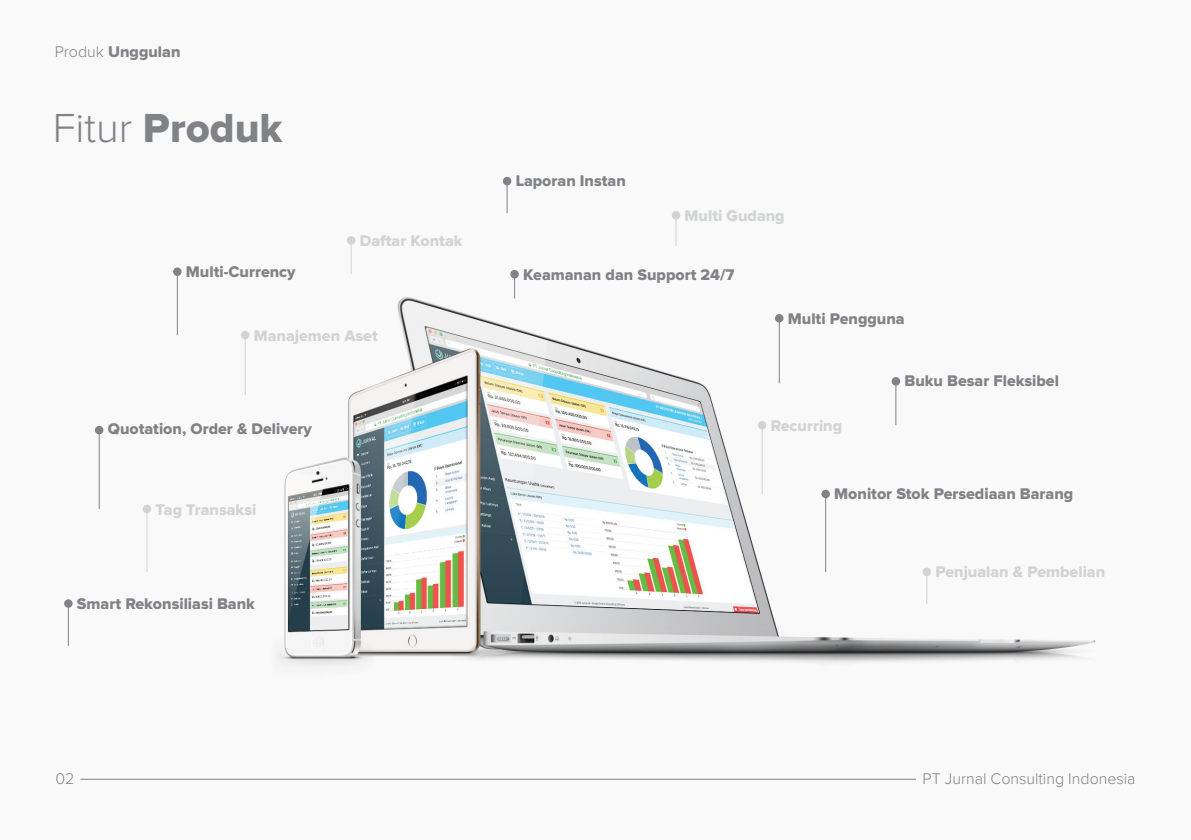
<style>
.page{position:relative;width:1191px;height:840px;background:#fff}
.page>*{position:absolute;margin:0;border:0;box-sizing:border-box;transform-origin:0 0}
.t1{font:42px "Proxima Nova Extrabld";color:#808285}
.t2{font:16px "Proxima Nova Extrabld";color:#808285}
.t3{font:16px "Proxima Nova Extrabld";color:#d1d3d4}
.t4{font:300 16px "Proxima Nova";color:#808285}
.s1{font-family:"Proxima Nova";font-weight:300}
</style>
<div class="page">
<img style="left:64px;top:176px;width:1032px;height:604px">
<div style="left:922px;top:567px;width:9px;height:9px;background:#d1d3d4;border-radius:50%"></div>
<div style="left:891px;top:377px;width:9px;height:8px;background:#808285;border-radius:50%"></div>
<div style="left:241px;top:330px;width:8px;height:9px;background:#d1d3d4;border-radius:50%"></div>
<div style="left:821px;top:489px;width:9px;height:9px;background:#808285;border-radius:50%"></div>
<div style="left:64px;top:599px;width:9px;height:8px;background:#808285;border-radius:50%"></div>
<div style="left:758px;top:420px;width:8px;height:9px;background:#d1d3d4;border-radius:50%"></div>
<div style="left:95px;top:425px;width:8px;height:9px;background:#808285;border-radius:50%"></div>
<div style="left:510px;top:270px;width:9px;height:8px;background:#808285;border-radius:50%"></div>
<div style="left:775px;top:314px;width:8px;height:8px;background:#808285;border-radius:50%"></div>
<div style="left:173px;top:267px;width:9px;height:9px;background:#808285;border-radius:50%"></div>
<div style="left:503px;top:177px;width:8px;height:8px;background:#808285;border-radius:50%"></div>
<div style="left:347px;top:236px;width:8px;height:8px;background:#d1d3d4;border-radius:50%"></div>
<div style="left:143px;top:504px;width:8px;height:9px;background:#d1d3d4;border-radius:50%"></div>
<div style="left:672px;top:211px;width:8px;height:8px;background:#d1d3d4;border-radius:50%"></div>
<svg style="left:675px;top:219px;width:1px;height:27px"></svg>
<hr style="left:351px;top:240px;width:1px;height:34px;background:#d1d3d4">
<hr style="left:177px;top:271px;width:1px;height:64px;background:#808285">
<hr style="left:99px;top:430px;width:1px;height:78px;background:#808285">
<hr style="left:146px;top:510px;width:1px;height:61px;background:#d1d3d4">
<hr style="left:245px;top:335px;width:1px;height:60px;background:#d1d3d4">
<hr style="left:506px;top:181px;width:1px;height:32px;background:#808285">
<svg style="left:514px;top:278px;width:1px;height:20px"></svg>
<hr style="left:926px;top:571px;width:1px;height:32px;background:#d1d3d4">
<hr style="left:68px;top:603px;width:1px;height:42px;background:#808285">
<hr style="left:778px;top:318px;width:1px;height:65px;background:#808285">
<hr style="left:895px;top:380px;width:1px;height:45px;background:#808285">
<hr style="left:761px;top:423px;width:1px;height:70px;background:#d1d3d4">
<hr style="left:825px;top:493px;width:1px;height:78px;background:#808285">
<hr style="left:80px;top:778px;width:836px;height:1px;background:#808285">
<p class="t2" style="left:55px;top:44px;width:127px"><span class="s1">Produk</span> Unggulan</p>
<h1 class="t1" style="left:53px;top:109px;width:231px"><span class="s1">Fitur</span> Produk</h1>
<p class="t2" style="left:186px;top:265px;width:111px">Multi-Currency</p>
<p class="t3" style="left:360px;top:233px;width:104px">Daftar Kontak</p>
<p class="t3" style="left:254px;top:328px;width:125px">Manajemen Aset</p>
<p class="t2" style="left:515px;top:173px;width:112px">Laporan Instan</p>
<p class="t3" style="left:684px;top:208px;width:102px">Multi Gudang</p>
<p class="t2" style="left:523px;top:267px;width:213px">Keamanan dan Support 24/7</p>
<p class="t2" style="left:788px;top:311px;width:118px">Multi Pengguna</p>
<p class="t2" style="left:904px;top:373px;width:156px">Buku Besar Fleksibel</p>
<p class="t2" style="left:108px;top:421px;width:206px">Quotation, Order &amp; Delivery</p>
<p class="t3" style="left:770px;top:418px;width:73px">Recurring</p>
<p class="t3" style="left:155px;top:501px;width:102px">Tag Transaksi</p>
<p class="t2" style="left:77px;top:596px;width:180px">Smart Rekonsiliasi Bank</p>
<p class="t2" style="left:834px;top:486px;width:241px">Monitor Stok Persediaan Barang</p>
<p class="t3" style="left:935px;top:564px;width:171px">Penjualan &amp; Pembelian</p>
<p class="t4" style="left:56px;top:771px;width:21px">02</p>
<p class="t4" style="left:922px;top:771px;width:215px">PT Jurnal Consulting Indonesia</p>
</div>
